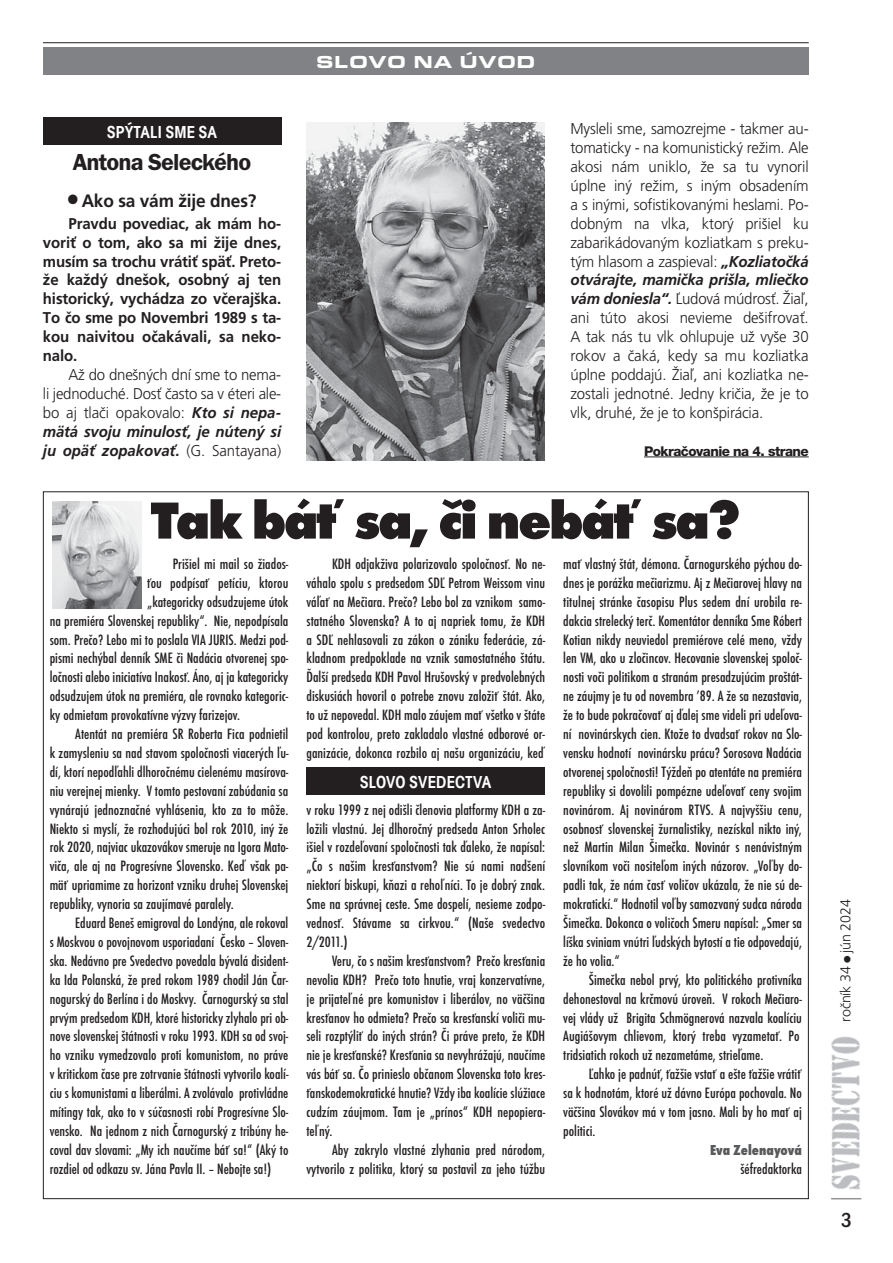
<style>
.page{position:relative;width:893px;height:1263px;background:#fff}
.page>*{position:absolute;margin:0;border:0;box-sizing:border-box;transform-origin:0 0}
.t1{font:800 54px "Futura TCE";letter-spacing:-.04em;color:#231f20}
.t2{font:600 24px "Franklin Got Itc TCE";letter-spacing:-.035em;color:#231f20}
.t3{font:500 condensed 21px "Franklin Got Itc TCE";color:#231f20}
.t4{font:600 condensed 18px "Avant Gar Got Itc TCE";letter-spacing:.015em;color:#fff}
.t5{font:700 18px "Frutiger CE";letter-spacing:-.01em;color:#231f20;scale:.96 1}
.t6{font:18px "Eurostile TCE Blac Exte";letter-spacing:.03em;color:#fff}
.t7{font:500 condensed 15.6px/18.9px "Futura TCE";color:#231f20;text-align:justify}
.t8{font:300 15.6px/18.9px "Frutiger CE";letter-spacing:-.01em;color:#231f20;text-align:justify;scale:.96 1}
.t9{font:700 15.6px/18.9px "Frutiger CE";letter-spacing:-.005em;color:#231f20;text-align:justify;scale:.96 1}
.t10{font:800 condensed 15px "Futura TCE";color:#58595b}
.t11{font:300 14.25px "Frutiger CE";letter-spacing:-.01em;color:#231f20}
.t12{font:800 13.5px "Helvetica Neue CE";letter-spacing:-.04em;color:#231f20}
.s1{font-weight:700;font-style:italic}
</style>
<div class="page">
<div style="left:43px;top:47px;width:765px;height:28px;background:#808285"></div>
<hr style="left:43px;top:42px;width:765px;height:1px;background:#231f20">
<img style="left:831px;top:1036px;width:30px;height:154px">
<hr style="left:831px;top:1198px;width:30px;height:1px;background:#939598">
<div style="left:307px;top:767px;width:238px;height:28px;background:#231f20"></div>
<img style="left:53px;top:502px;width:88px;height:106px">
<hr style="left:644px;top:457px;width:164px;height:1px;background:#231f20">
<img style="left:307px;top:122px;width:238px;height:338px">
<div style="left:43px;top:118px;width:238px;height:27px;background:#231f20"></div>
<p class="t4" style="left:107px;top:126px;width:111px">SPÝTALI SME SA</p>
<h2 class="t2" style="left:73px;top:154px;width:180px">Antona Seleckého</h2>
<p class="t5" style="left:68px;top:193px;width:198px">● Ako sa vám Ïije dnes?</p>
<p class="t9" style="left:43px;top:215px;width:250px;text-indent:26px">Pravdu povediac, ak mám ho&shy;voriÈ o tom, ako sa mi Ïije dnes, musím sa trochu vrátiÈ späÈ. Preto-Ïe kaÏd˘ dne‰ok, osobn˘ aj ten historick˘, vychádza zo vãeraj‰ka.<br>To ão sme po Novembri 1989 s ta&shy;kou naivitou oãakávali, sa neko&shy;nalo.</p>
<p class="t8" style="left:43px;top:366px;width:250px;text-indent:26px">AÏ do dne‰n˘ch dní sme to nema&shy;li jednoduché. DosÈ ãasto sa v éteri ale&shy;bo aj tlaãi opakovalo: <span class="s1">Kto si nepa&shy;mätá svoju minulosÈ, je núten˘ si ju opäÈ zopakovaÈ.</span> (G. Santayana)</p>
<p class="t6" style="left:316px;top:56px;width:221px">SLOVO NA ÚVOD</p>
<p class="t8" style="left:570px;top:121px;width:250px">Mysleli sme, samozrejme - takmer au&shy;tomaticky - na komunistick˘ reÏim. Ale akosi nám uniklo, Ïe sa tu vynoril úplne in˘ reÏim, s in˘m obsadením a s in˘mi, sofistikovan˘mi heslami. Po&shy;dobn˘m na vlka, ktor˘ pri‰iel ku zabarikádovan˘m kozliatkam s preku&shy;t˘m hlasom a zaspieval: <span class="s1">„Kozliatoãká otvárajte, mamiãka pri‰la, mlieãko vám doniesla“.</span> ªudová múdrosÈ. Îiaº, ani túto akosi nevieme de‰ifrovaÈ.<br>A tak nás tu vlk ohlupuje uÏ vy‰e 30 rokov a ãaká, kedy sa mu kozliatka úplne poddajú. Îiaº, ani kozliatka ne&shy;zostali jednotné. Jedny kriãia, Ïe je to vlk, druhé, Ïe je to kon‰pirácia.</p>
<p class="t12" style="left:644px;top:444px;width:166px">Pokraãovanie na 4. strane</p>
<h1 class="t1" style="left:151px;top:488px;width:591px">Tak báť sa, či nebáť sa?</h1>
<p class="t7" style="left:173px;top:555px;width:117px">Prišiel mi mail so žiados-</p>
<p class="t7" style="left:147px;top:574px;width:143px">ťou podpísať petíciu, ktorou</p>
<p class="t7" style="left:147px;top:593px;width:143px">„kategoricky odsudzujeme útok</p>
<p class="t7" style="left:50px;top:612px;width:240px">na premiéra Slovenskej republiky“. Nie, nepodpísala</p>
<p class="t7" style="left:50px;top:631px;width:240px">som. Prečo? Lebo mi to poslala VIA JURIS. Medzi pod-</p>
<p class="t7" style="left:50px;top:649px;width:240px">pismi nechýbal denník SME či Nadácia otvorenej spo-</p>
<p class="t7" style="left:50px;top:668px;width:240px">ločnosti alebo iniciatíva Inakosť. Áno, aj ja kategoricky</p>
<p class="t7" style="left:50px;top:687px;width:240px">odsudzujem útok na premiéra, ale rovnako kategoric-</p>
<p class="t7" style="left:50px;top:706px;width:192px">ky odmietam provokatívne výzvy farizejov.</p>
<p class="t7" style="left:75px;top:725px;width:215px">Atentát na premiéra SR Roberta Fica podnietil</p>
<p class="t7" style="left:50px;top:744px;width:240px">k zamysleniu sa nad stavom spoločnosti viacerých ľu-</p>
<p class="t7" style="left:50px;top:763px;width:240px">dí, ktorí nepodľahli dlhoročnému cielenému masírova-</p>
<p class="t7" style="left:50px;top:782px;width:240px">niu verejnej mienky. V tomto pestovaní zabúdania sa</p>
<p class="t7" style="left:50px;top:801px;width:240px">vynárajú jednoznačné vyhlásenia, kto za to môže.</p>
<p class="t7" style="left:50px;top:820px;width:240px">Niekto si myslí, že rozhodujúci bol rok 2010, iný že</p>
<p class="t7" style="left:50px;top:838px;width:240px">rok 2020, najviac ukazovákov smeruje na Igora Mato-</p>
<p class="t7" style="left:50px;top:857px;width:240px">viča, ale aj na Progresívne Slovensko. Keď však pa-</p>
<p class="t7" style="left:50px;top:876px;width:240px">mäť upriamime za horizont vzniku druhej Slovenskej</p>
<p class="t7" style="left:50px;top:895px;width:185px">republiky, vynoria sa zaujímavé paralely.</p>
<p class="t7" style="left:75px;top:914px;width:215px">Eduard Beneš emigroval do Londýna, ale rokoval</p>
<p class="t7" style="left:50px;top:933px;width:240px">s Moskvou o povojnovom usporiadaní Česko – Sloven-</p>
<p class="t7" style="left:50px;top:952px;width:240px">ska. Nedávno pre Svedectvo povedala bývalá disident-</p>
<p class="t7" style="left:50px;top:971px;width:240px">ka Ida Polanská, že pred rokom 1989 chodil Ján Čar-</p>
<p class="t7" style="left:50px;top:990px;width:240px">nogurský do Berlína i do Moskvy. Čarnogurský sa stal</p>
<p class="t7" style="left:50px;top:1009px;width:240px">prvým predsedom KDH, ktoré historicky zlyhalo pri ob-</p>
<p class="t7" style="left:50px;top:1027px;width:240px">nove slovenskej štátnosti v roku 1993. KDH sa od svoj-</p>
<p class="t7" style="left:50px;top:1046px;width:240px">ho vzniku vymedzovalo proti komunistom, no práve</p>
<p class="t7" style="left:50px;top:1065px;width:240px">v kritickom čase pre zotrvanie štátnosti vytvorilo koalí-</p>
<p class="t7" style="left:50px;top:1084px;width:240px">ciu s komunistami a liberálmi. A zvolávalo protivládne</p>
<p class="t7" style="left:50px;top:1103px;width:240px">mítingy tak, ako to v súčasnosti robí Progresívne Slo-</p>
<p class="t7" style="left:50px;top:1122px;width:240px">vensko. Na jednom z nich Čarnogurský z tribúny he-</p>
<p class="t7" style="left:50px;top:1141px;width:240px">coval dav slovami: „My ich naučíme báť sa!“ (Aký to</p>
<p class="t7" style="left:50px;top:1160px;width:223px">rozdiel od odkazu sv. Jána Pavla II. – Nebojte sa!)</p>
<p class="t7" style="left:306px;top:555px;width:240px;text-indent:26px">KDH odjakživa polarizovalo spoločnosť. No ne&shy;váhalo spolu s predsedom SDĽ Petrom Weissom vinu váľať na Mečiara. Prečo? Lebo bol za vznikom samo&shy;statného Slovenska? A to aj napriek tomu, že KDH a SDĽ nehlasovali za zákon o zániku federácie, zá&shy;kladnom predpoklade na vznik samostatného štátu.<br>Ďalší predseda KDH Pavol Hrušovský v predvolebných diskusiách hovoril o potrebe znovu založiť štát. Ako, to už nepovedal. KDH malo záujem mať všetko v štáte pod kontrolou, preto zakladalo vlastné odborové or&shy;ganizácie, dokonca rozbilo aj našu organizáciu, keď</p>
<p class="t4" style="left:360px;top:776px;width:133px">SLOVO SVEDECTVA</p>
<p class="t7" style="left:306px;top:801px;width:240px">v roku 1999 z nej odišli členovia platformy KDH a za&shy;ložili vlastnú. Jej dlhoročný predseda Anton Srholec išiel v rozdeľovaní spoločnosti tak ďaleko, že napísal: „Čo s našim kresťanstvom? Nie sú nami nadšení niektorí biskupi, kňazi a rehoľníci. To je dobrý znak.<br>Sme na správnej ceste. Sme dospelí, nesieme zodpo&shy;vednosť. Stávame sa cirkvou.“ (Naše svedectvo 2/2011.)</p>
<p class="t7" style="left:306px;top:952px;width:240px;text-indent:26px">Veru, čo s našim kresťanstvom? Prečo kresťania nevolia KDH? Prečo toto hnutie, vraj konzervatívne, je prijateľné pre komunistov i liberálov, no väčšina kresťanov ho odmieta? Prečo sa kresťanskí voliči mu&shy;seli rozptýliť do iných strán? Či práve preto, že KDH nie je kresťanské? Kresťania sa nevyhrážajú, naučíme vás báť sa. Čo prinieslo občanom Slovenska toto kres&shy;ťanskodemokratické hnutie? Vždy iba koalície slúžiace cudzím záujmom. Tam je „prínos“ KDH nepopiera&shy;teľný.</p>
<p class="t7" style="left:306px;top:1141px;width:240px;text-align:right">Aby zakrylo vlastné zlyhania pred národom, vytvorilo z politika, ktorý sa postavil za jeho túžbu</p>
<p class="t7" style="left:563px;top:555px;width:240px">mať vlastný štát, démona. Čarnogurského pýchou do&shy;dnes je porážka mečiarizmu. Aj z Mečiarovej hlavy na titulnej stránke časopisu Plus sedem dní urobila re&shy;dakcia strelecký terč. Komentátor denníka Sme Róbert Kotian nikdy neuviedol premiérove celé meno, vždy len VM, ako u zločincov. Hecovanie slovenskej spoloč&shy;nosti voči politikom a stranám presadzujúcim proštát&shy;ne záujmy je tu od novembra ’89. A že sa nezastavia, že to bude pokračovať aj ďalej sme videli pri udeľova&shy;ní novinárskych cien. Ktože to dvadsať rokov na Slo&shy;vensku hodnotí novinársku prácu? Sorosova Nadácia otvorenej spoločnosti! Týždeň po atentáte na premiéra republiky si dovolili pompézne udeľovať ceny svojim novinárom. Aj novinárom RTVS. A najvyššiu cenu, osobnosť slovenskej žurnalistiky, nezískal nikto iný, než Martin Milan Šimečka. Novinár s nenávistným slovníkom voči nositeľom iných názorov. „Voľby do&shy;padli tak, že nám časť voličov ukázala, že nie sú de&shy;mokratickí.“ Hodnotil voľby samozvaný sudca národa Šimečka. Dokonca o voličoch Smeru napísal: „Smer sa líška sviniam vnútri ľudských bytostí a tie odpovedajú, že ho volia.“</p>
<p class="t7" style="left:563px;top:971px;width:240px;text-align:left;text-indent:26px">Šimečka nebol prvý, kto politického protivníka dehonestoval na krčmovú úroveň. V rokoch Mečiaro&shy;vej vlády už Brigita Schmögnerová nazvala koalíciu Augiášovym chlievom, ktorý treba vyzametať. Po tridsiatich rokoch už nezametáme, strieľame.</p>
<p class="t7" style="left:563px;top:1065px;width:240px;text-indent:26px">Ľahko je padnúť, ťažšie vstať a ešte ťažšie vrátiť sa k hodnotám, ktoré už dávno Európa pochovala. No väčšina Slovákov má v tom jasno. Mali by ho mať aj politici.</p>
<p class="t10" style="left:710px;top:1144px;width:93px">Eva Zelenayová</p>
<p class="t7" style="left:740px;top:1160px;width:63px">šéfredaktorka</p>
<p class="t11" style="left:839px;top:1022px;width:124px;rotate:-90deg">roãník 34 ● jún 2024</p>
<h3 class="t3" style="left:841px;top:1208px;width:12px">3</h3>
</div>
